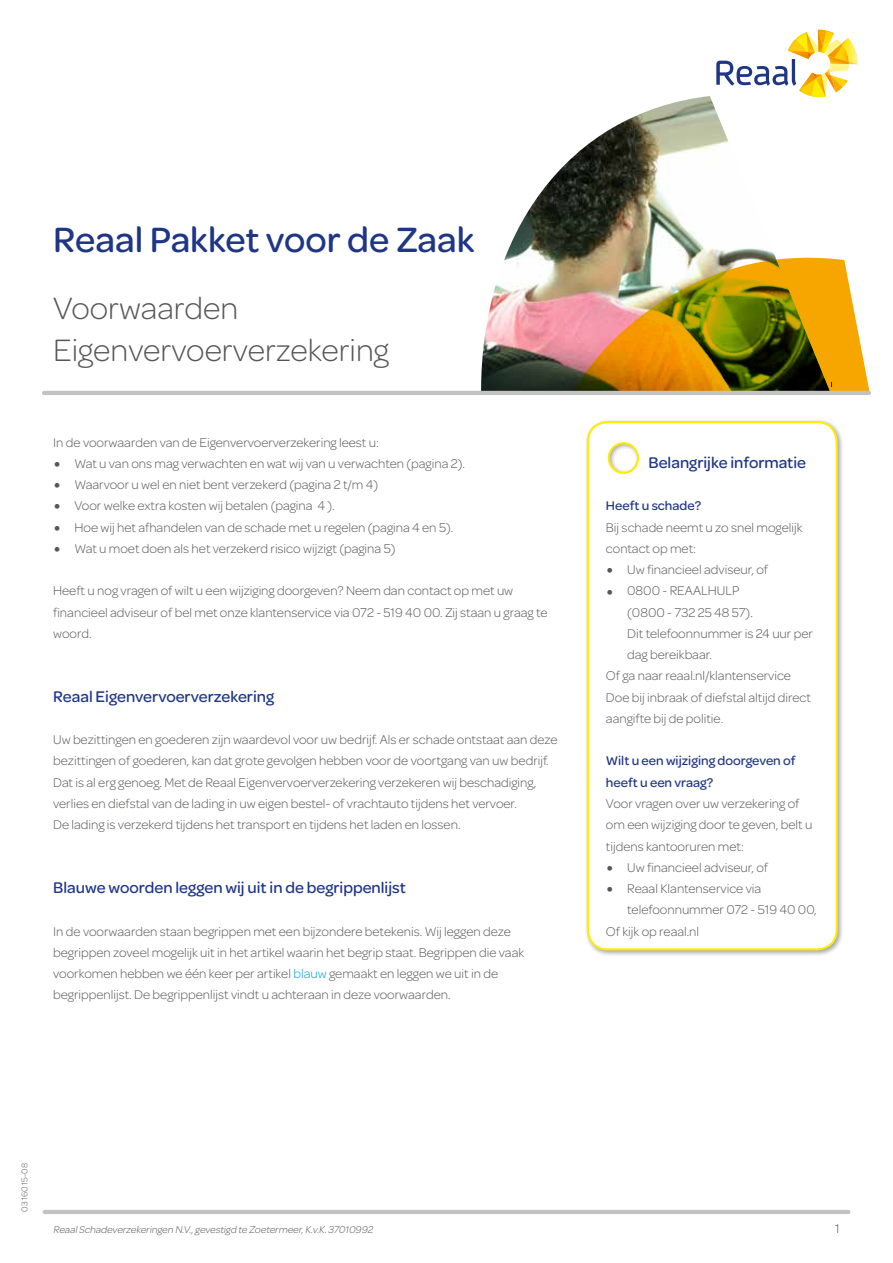
<style>
.page{position:relative;width:893px;height:1263px;background:#fff}
.page>*{position:absolute;margin:0;border:0;box-sizing:border-box;transform-origin:0 0}
.t1{font:500 37.5px "Omnes";color:#1f3685}
.t2{font:300 33px/42.5px "Omnes";color:#575756}
.t3{font:500 16.5px "Omnes";color:#1f3685}
.t4{font:300 13.5px/21.3px "Omnes";color:#575756}
.t5{font:500 13.5px/21.3px "Omnes";color:#1f3685}
.t6{font:italic 300 10.5px "Omnes";color:#575756}
.t7{font:300 9px "Omnes";color:#575756}
.s1{font-size:27px}
.s2{color:#009fe3}
</style>
<div class="page">
<svg style="left:403px;top:29px;width:468px;height:364px"></svg>
<svg style="left:716px;top:30px;width:142px;height:67px"></svg>
<img style="left:818px;top:30px;width:4px;height:22px">
<img style="left:825px;top:73px;width:11px;height:19px">
<img style="left:572px;top:258px;width:298px;height:134px">
<hr style="left:44px;top:391px;width:825px;height:4px;background:#c2c2c2">
<hr style="left:45px;top:1210px;width:803px;height:4px;background:#c2c2c2">
<div style="left:584px;top:418px;width:260px;height:539px;background:#000;opacity:.35"></div>
<svg style="left:586px;top:420px;width:253px;height:531px"></svg>
<h1 class="t1" style="left:53px;top:214px;width:423px">Reaal Pakket voor de Zaak</h1>
<h2 class="t2" style="left:53px;top:286px;width:337px">Voorwaarden<br>Eigenvervoerverzekering</h2>
<p class="t4" style="left:53px;top:431px;width:327px">In de voorwaarden van de Eigenvervoerverzekering leest u:</p>
<p class="t4" style="left:53px;top:452px;width:413px"><span class="s1">•</span> Wat u van ons mag verwachten en wat wij van u verwachten (pagina 2).</p>
<p class="t4" style="left:53px;top:474px;width:327px"><span class="s1">•</span> Waarvoor u wel en niet bent verzekerd (pagina 2 t/m 4)</p>
<p class="t4" style="left:53px;top:495px;width:283px"><span class="s1">•</span> Voor welke extra kosten wij betalen (pagina 4 ).</p>
<p class="t4" style="left:53px;top:516px;width:402px"><span class="s1">•</span> Hoe wij het afhandelen van de schade met u regelen (pagina 4 en 5).</p>
<p class="t4" style="left:53px;top:537px;width:344px"><span class="s1">•</span> Wat u moet doen als het verzekerd risico wijzigt (pagina 5)</p>
<p class="t4" style="left:53px;top:580px;width:496px">Heeft u nog vragen of wilt u een wijziging doorgeven? Neem dan contact op met uw financieel adviseur of bel met onze klantenservice via 072 - 519 40 00. Zij staan u graag te woord.</p>
<p class="t3" style="left:53px;top:685px;width:223px">Reaal Eigenvervoerverzekering</p>
<p class="t4" style="left:53px;top:729px;width:506px">Uw bezittingen en goederen zijn waardevol voor uw bedrijf. Als er schade ontstaat aan deze bezittingen of goederen, kan dat grote gevolgen hebben voor de voortgang van uw bedrijf.<br>Dat is al erg genoeg. Met de Reaal Eigenvervoerverzekering verzekeren wij beschadiging, verlies en diefstal van de lading in uw eigen bestel- of vrachtauto tijdens het vervoer.<br>De lading is verzekerd tijdens het transport en tijdens het laden en lossen.</p>
<p class="t3" style="left:53px;top:876px;width:354px">Blauwe woorden leggen wij uit in de begrippenlijst</p>
<p class="t4" style="left:53px;top:920px;width:473px">In de voorwaarden staan begrippen met een bijzondere betekenis. Wij leggen deze begrippen zoveel mogelijk uit in het artikel waarin het begrip staat. Begrippen die vaak voorkomen hebben we één keer per artikel <span class="s2">blauw</span> gemaakt en leggen we uit in de begrippenlijst. De begrippenlijst vindt u achteraan in deze voorwaarden.</p>
<p class="t3" style="left:648px;top:451px;width:159px">Belangrijke informatie</p>
<p class="t5" style="left:606px;top:494px;width:97px">Heeft u schade?</p>
<p class="t4" style="left:606px;top:516px;width:198px">Bij schade neemt u zo snel mogelijk contact op met:</p>
<p class="t4" style="left:606px;top:559px;width:164px"><span class="s1">•</span> Uw financieel adviseur, of</p>
<p class="t4" style="left:606px;top:580px;width:135px"><span class="s1">•</span> 0800 - REAALHULP</p>
<p class="t4" style="left:627px;top:601px;width:127px">(0800 - 732 25 48 57).</p>
<p class="t4" style="left:627px;top:622px;width:187px">Dit telefoonnummer is 24 uur per</p>
<p class="t4" style="left:627px;top:644px;width:86px">dag bereikbaar.</p>
<p class="t4" style="left:606px;top:665px;width:187px">Of ga naar reaal.nl/klantenservice</p>
<p class="t4" style="left:606px;top:686px;width:206px">Doe bij inbraak of diefstal altijd direct</p>
<p class="t4" style="left:606px;top:707px;width:119px">aangifte bij de politie.</p>
<p class="t5" style="left:606px;top:749px;width:191px">Wilt u een wijziging doorgeven of heeft u een vraag?</p>
<p class="t4" style="left:606px;top:792px;width:208px">Voor vragen over uw verzekering of om een wijziging door te geven, belt u tijdens kantooruren met:</p>
<p class="t4" style="left:606px;top:856px;width:164px"><span class="s1">•</span> Uw financieel adviseur, of</p>
<p class="t4" style="left:606px;top:877px;width:157px"><span class="s1">•</span> Reaal Klantenservice via</p>
<p class="t4" style="left:627px;top:899px;width:191px">telefoonnummer 072 - 519 40 00,</p>
<p class="t4" style="left:606px;top:920px;width:95px">Of kijk op reaal.nl</p>
<p class="t7" style="left:19px;top:1212px;width:50px;rotate:-90deg">03 160 15-08</p>
<p class="t6" style="left:53px;top:1223px;width:323px">ReaalSchadeverzekeringen N.V.,gevestigd te Zoetermeer,K.v.K.37010992</p>
<p class="t4" style="left:835px;top:1218px;width:6px">1</p>
</div>
